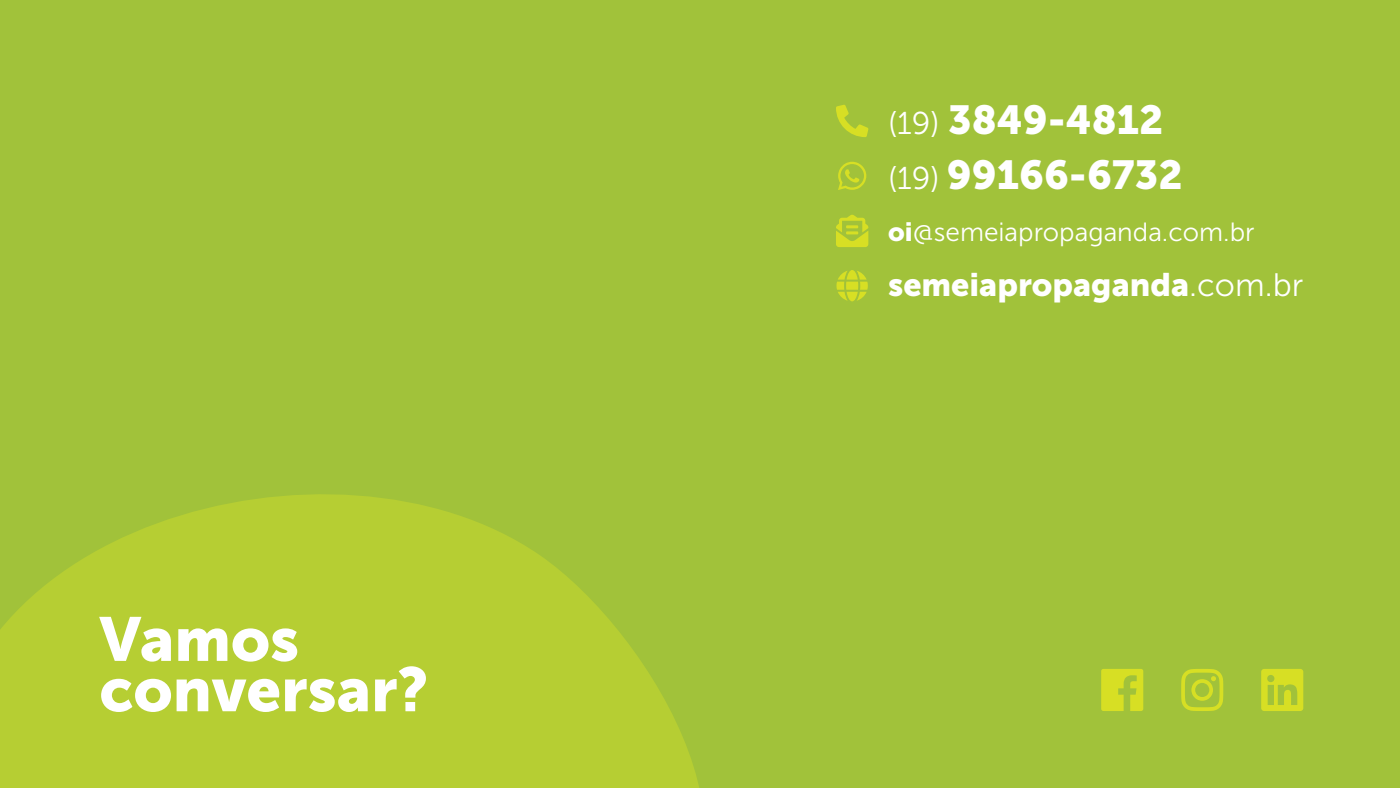
<style>
.page{position:relative;width:1400px;height:788px;background:#a1c23a}
.page>*{position:absolute;margin:0;border:0;box-sizing:border-box;transform-origin:0 0}
.t1{font:61.6px/50.3px "Museo Sans 900";color:#fff}
.t2{font:40.25px "Museo Sans 900";color:#fff}
.t3{font:32.38px "Museo Sans 900";color:#fff}
.t4{font:26.25px "Museo Sans 300";color:#fff}
.s1{font-family:"Museo Sans 300";font-size:31.5px}
.s2{font-family:"Museo Sans 900"}
.s3{font-family:"Museo Sans 300"}
</style>
<div class="page">
<svg style="left:0;top:494px;width:699px;height:294px;fill:#b6ce33"></svg>
<svg style="left:1101px;top:669px;width:42px;height:42px"></svg>
<svg style="left:1181px;top:669px;width:42px;height:42px"></svg>
<svg style="left:1261px;top:669px;width:42px;height:42px"></svg>
<svg style="left:836px;top:215px;width:32px;height:32px"></svg>
<svg style="left:836px;top:270px;width:32px;height:31px"></svg>
<svg style="left:838px;top:162px;width:28px;height:28px"></svg>
<svg style="left:836px;top:105px;width:32px;height:32px"></svg>
<h1 class="t1" style="left:100px;top:614px;width:330px">Vamos conversar?</h1>
<p class="t2" style="left:888px;top:97px;width:277px"><span class="s1">(19)</span> 3849-4812</p>
<p class="t2" style="left:888px;top:152px;width:296px"><span class="s1">(19)</span> 99166-6732</p>
<p class="t4" style="left:888px;top:218px;width:368px"><span class="s2">oi</span>@semeiapropaganda.com.br</p>
<p class="t3" style="left:888px;top:266px;width:417px">semeiapropaganda<span class="s3">.com.br</span></p>
</div>
